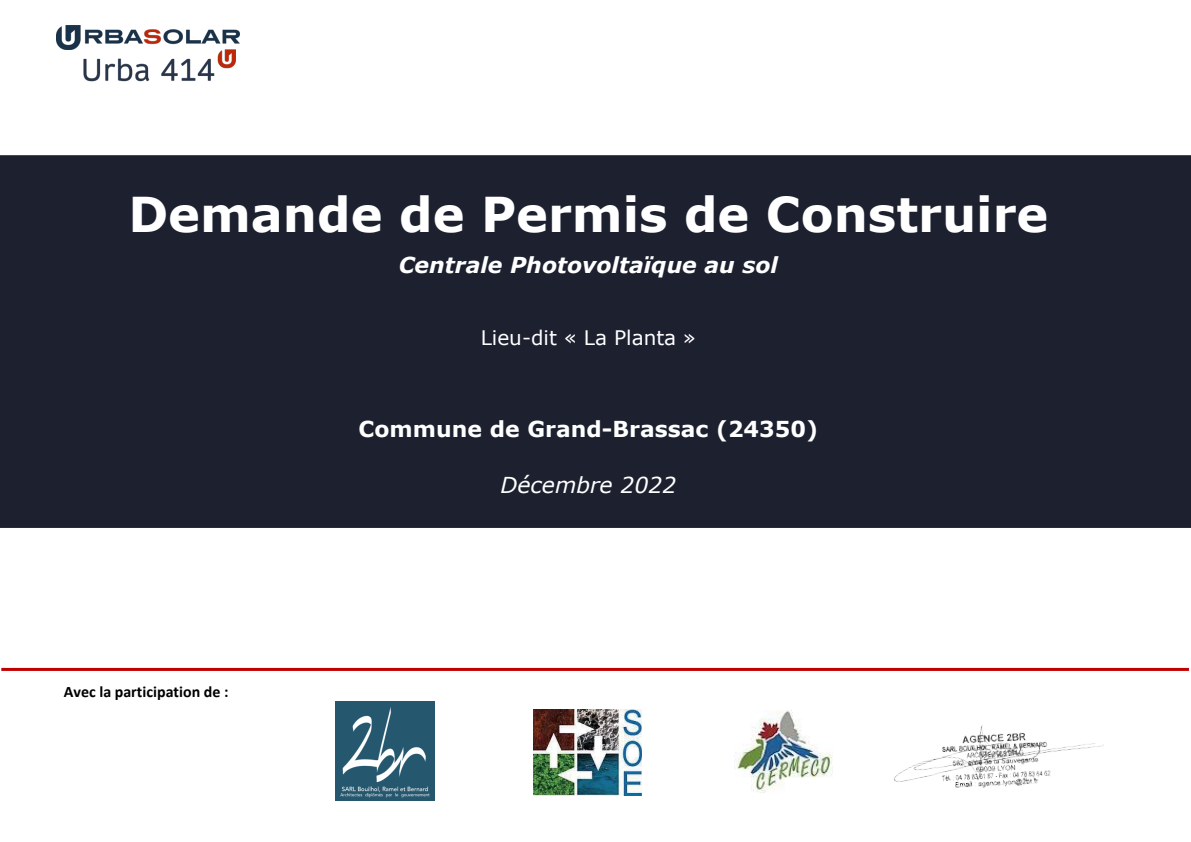
<style>
.page{position:relative;width:1191px;height:842px;background:#fff}
.page>*{position:absolute;margin:0;border:0;box-sizing:border-box;transform-origin:0 0}
.t1{font:700 48px "Verdana";color:#fff}
.t2{font:700 22px "Verdana";color:#fff}
.t3{font:italic 700 22px "Verdana";color:#fff}
.t4{font:italic 22px "Verdana";color:#fff}
.t5{font:20px "Verdana";color:#fff}
.t6{font:700 16px "Calibri";color:#000}
</style>
<div class="page">
<img style="left:894px;top:725px;width:210px;height:63px">
<div style="left:0;top:155px;width:1191px;height:373px;background:#1c202f"></div>
<img style="left:83px;top:50px;width:152px;height:32px">
<hr style="left:1px;top:668px;width:1188px;height:3px;background:#c00000">
<img style="left:335px;top:701px;width:99px;height:99px">
<img style="left:56px;top:25px;width:184px;height:25px">
<img style="left:533px;top:710px;width:109px;height:86px">
<img style="left:734px;top:710px;width:99px;height:82px">
<p class="t1" style="left:128px;top:180px;width:921px">Demande de Permis de Construire</p>
<p class="t3" style="left:399px;top:249px;width:381px">Centrale Photovoltaïque au sol</p>
<p class="t5" style="left:481px;top:324px;width:217px">Lieu-dit « La Planta »</p>
<p class="t6" style="left:64px;top:680px;width:166px">Avec la participation de :</p>
<p class="t2" style="left:358px;top:414px;width:461px">Commune de Grand-Brassac (24350)</p>
<p class="t4" style="left:500px;top:470px;width:177px">Décembre 2022</p>
</div>
